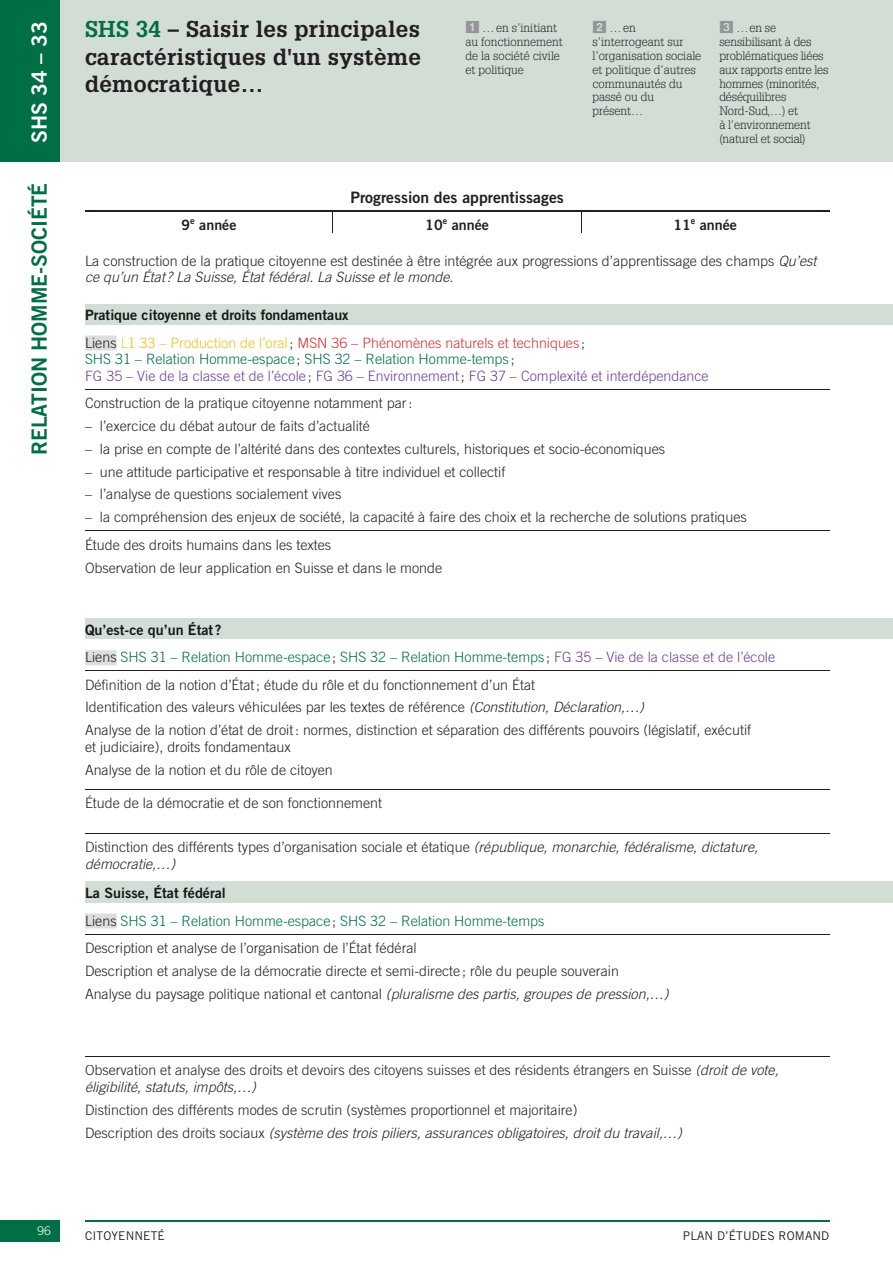
<style>
.page{position:relative;width:893px;height:1263px;background:#fff}
.page>*{position:absolute;margin:0;border:0;box-sizing:border-box;transform-origin:0 0}
.t1{font:700 22.35px/27.3px "Glypha LT Std";letter-spacing:.015em;color:#231f20;text-align:justify}
.t2{font:21px "Trade Gothic LT Std Bd 2";color:#006f45}
.t3{font:21px "Trade Gothic LT Std Bd 2";color:#fff}
.t4{font:15.75px "Trade Gothic LT Std Bd 2";color:#231f20}
.t5{font:300 14.25px/23px "Trade Gothic LT Std";color:#231f20}
.t6{font:300 14.25px/16.5px "Trade Gothic LT Std";color:#6c3f99}
.t7{font:14.25px "Trade Gothic LT Std Bd 2";color:#141716}
.t8{font:14.25px "Trade Gothic LT Std Bd 2";color:#231f20}
.t9{font:300 12px/13.8px "Glypha LT Std";color:#231f20}
.t10{font:12px "Trade Gothic LT Std";letter-spacing:.01em;color:#231f20}
.t11{font:300 12px "Trade Gothic LT Std";color:#fff}
.s1{color:#006f45}
.s2{font-family:"PER pastilles";font-weight:400;font-size:14.25px;color:#939598}
.s3{font-style:italic}
.s4{color:#231f20}
.s5{color:#e8c31d}
.s6{color:#da2f32}
.s7{color:#006f46}
.s8{color:#6c3f99}
</style>
<div class="page">
<hr style="left:85px;top:1220px;width:744px;height:1px;background:#006f45">
<div style="left:0;top:1220px;width:59px;height:22px;background:#006f45"></div>
<div style="left:59px;top:0;width:834px;height:162px;background:#d1ddd5"></div>
<div style="left:0;top:0;width:59px;height:162px;background:#006f45"></div>
<svg style="left:85px;top:304px;width:808px;height:599px"></svg>
<hr style="left:829px;top:389px;width:64px;height:1px;background:#fff">
<hr style="left:829px;top:531px;width:64px;height:1px;background:#fff">
<hr style="left:829px;top:670px;width:64px;height:1px;background:#fff">
<hr style="left:829px;top:789px;width:64px;height:1px;background:#fff">
<hr style="left:829px;top:833px;width:64px;height:1px;background:#fff">
<div style="left:85px;top:325px;width:248px;height:7px;background:#fff"></div>
<div style="left:333px;top:325px;width:248px;height:7px;background:#fff"></div>
<div style="left:581px;top:325px;width:248px;height:7px;background:#fff"></div>
<div style="left:829px;top:325px;width:64px;height:7px;background:#fff"></div>
<hr style="left:85px;top:389px;width:744px;height:1px;background:#231f20">
<hr style="left:85px;top:531px;width:744px;height:1px;background:#231f20">
<div style="left:85px;top:610px;width:248px;height:8px;background:#fff"></div>
<div style="left:333px;top:610px;width:248px;height:8px;background:#fff"></div>
<div style="left:581px;top:610px;width:248px;height:8px;background:#fff"></div>
<div style="left:829px;top:610px;width:64px;height:8px;background:#fff"></div>
<div style="left:85px;top:640px;width:248px;height:7px;background:#fff"></div>
<div style="left:333px;top:640px;width:248px;height:7px;background:#fff"></div>
<div style="left:581px;top:640px;width:248px;height:7px;background:#fff"></div>
<div style="left:829px;top:640px;width:64px;height:7px;background:#fff"></div>
<hr style="left:85px;top:670px;width:744px;height:1px;background:#231f20">
<hr style="left:85px;top:789px;width:744px;height:1px;background:#231f20">
<hr style="left:85px;top:833px;width:744px;height:1px;background:#231f20">
<div style="left:85px;top:873px;width:248px;height:8px;background:#fff"></div>
<div style="left:333px;top:873px;width:248px;height:8px;background:#fff"></div>
<div style="left:581px;top:873px;width:248px;height:8px;background:#fff"></div>
<div style="left:829px;top:873px;width:64px;height:8px;background:#fff"></div>
<hr style="left:85px;top:934px;width:744px;height:1px;background:#231f20">
<hr style="left:85px;top:1056px;width:744px;height:1px;background:#231f20">
<hr style="left:85px;top:211px;width:496px;height:1px;background:#231f20">
<hr style="left:581px;top:211px;width:248px;height:1px;background:#231f20">
<div style="left:85px;top:310px;width:264px;height:13px;background:#d1ddd5"></div>
<svg style="left:85px;top:336px;width:32px;height:15px"></svg>
<div style="left:86px;top:337px;width:30px;height:11px;background:#dcdddf"></div>
<div style="left:85px;top:622px;width:136px;height:16px;background:#d1ddd5"></div>
<svg style="left:85px;top:650px;width:32px;height:15px"></svg>
<div style="left:86px;top:652px;width:30px;height:10px;background:#dcdddf"></div>
<div style="left:85px;top:885px;width:141px;height:15px;background:#d1ddd5"></div>
<svg style="left:85px;top:913px;width:32px;height:15px"></svg>
<div style="left:86px;top:915px;width:30px;height:10px;background:#dcdddf"></div>
<svg style="left:581px;top:212px;width:1px;height:21px"></svg>
<h2 class="t3" style="left:32px;top:143px;width:123px;rotate:-90deg">SHS 34 – 33</h2>
<h1 class="t1" style="left:85px;top:18px;width:337px"><span class="s1">SHS 34</span> – Saisir les principales caractéristiques d'un système démocratique…</h1>
<p class="t9" style="left:592px;top:22px;width:110px"><span class="s2">2</span> … en s’interrogeant sur l’organisation sociale et politique d’autres communautés du passé ou du présent…</p>
<p class="t9" style="left:719px;top:22px;width:111px"><span class="s2">3</span> … en se sensibilisant à des problématiques liées aux rapports entre les hommes (minorités, déséquilibres<br>Nord-Sud,…) et<br>à l’environnement (naturel et social)</p>
<p class="t9" style="left:466px;top:22px;width:99px"><span class="s2">1</span> … en s’initiant au fonctionnement de la société civile et politique</p>
<h2 class="t2" style="left:32px;top:455px;width:274px;rotate:-90deg">RELATION HOMME-SOCIÉTÉ</h2>
<p class="t4" style="left:350px;top:191px;width:215px">Progression des apprentissages</p>
<p class="t8" style="left:182px;top:220px;width:56px">9<sup>e</sup> année</p>
<p class="t8" style="left:425px;top:220px;width:65px">10<sup>e</sup> année</p>
<p class="t8" style="left:673px;top:220px;width:65px">11<sup>e</sup> année</p>
<p class="t5" style="left:85px;top:254px;width:733px;line-height:16.5px">La construction de la pratique citoyenne est destinée à être intégrée aux progressions d’apprentissage des champs <span class="s3">Qu’est ce qu’un État ? La Suisse, État fédéral. La Suisse et le monde.</span></p>
<p class="t7" style="left:85px;top:310px;width:265px">Pratique citoyenne et droits fondamentaux</p>
<p class="t6" style="left:85px;top:335px;width:625px"><span class="s4">Liens</span> <span class="s5">L1 33 – Production de l’oral</span><span class="s4">;</span> <span class="s6">MSN 36 – Phénomènes naturels et techniques</span> <span class="s4">;<br></span><span class="s7">SHS 31 – Relation Homme-espace</span> <span class="s4">;</span> <span class="s7">SHS 32 – Relation Homme-temps</span> <span class="s4">;<br></span>FG 35 – Vie de la classe et de l’école <span class="s4">;</span> FG 36 – Environnement <span class="s4">;</span> FG 37 – Complexité et interdépendance</p>
<p class="t5" style="left:85px;top:393px;width:329px">Construction de la pratique citoyenne notamment par :</p>
<p class="t5" style="left:85px;top:415px;width:286px">– l’exercice du débat autour de faits d’actualité</p>
<p class="t5" style="left:85px;top:438px;width:582px">– la prise en compte de l’altérité dans des contextes culturels, historiques et socio-économiques</p>
<p class="t5" style="left:85px;top:461px;width:422px">– une attitude participative et responsable à titre individuel et collectif</p>
<p class="t5" style="left:85px;top:484px;width:258px">– l’analyse de questions socialement vives</p>
<p class="t5" style="left:85px;top:505px;width:663px;line-height:27.3px">– la compréhension des enjeux de société, la capacité à faire des choix et la recherche de solutions pratiques<br>Étude des droits humains dans les textes</p>
<p class="t5" style="left:85px;top:557px;width:359px">Observation de leur application en Suisse et dans le monde</p>
<p class="t7" style="left:85px;top:625px;width:138px">Qu’est-ce qu’un État ?</p>
<p class="t5" style="left:85px;top:645px;width:692px;line-height:27.3px">Liens <span class="s7">SHS 31 – Relation Homme-espace</span>; <span class="s7">SHS 32 – Relation Homme-temps</span> ; <span class="s8">FG 35 – Vie de la classe et de l’école<br></span>Définition de la notion d’État ; étude du rôle et du fonctionnement d’un État</p>
<p class="t5" style="left:85px;top:697px;width:668px">Identification des valeurs véhiculées par les textes de référence <span class="s3">(Constitution, Déclaration,…)<br></span>Analyse de la notion d’état de droit : normes, distinction et séparation des différents pouvoirs (législatif, exécutif</p>
<p class="t5" style="left:85px;top:736px;width:249px">et judiciaire), droits fondamentaux<br>Analyse de la notion et du rôle de citoyen</p>
<p class="t5" style="left:85px;top:793px;width:298px">Étude de la démocratie et de son fonctionnement</p>
<p class="t5" style="left:85px;top:840px;width:674px;line-height:16.5px">Distinction des différents types d’organisation sociale et étatique <span class="s3">(république, monarchie, fédéralisme, dictature, démocratie,…)</span></p>
<p class="t7" style="left:85px;top:888px;width:142px">La Suisse, État fédéral</p>
<p class="t5" style="left:85px;top:908px;width:461px;line-height:27.3px">Liens <span class="s7">SHS 31 – Relation Homme-espace</span>; <span class="s7">SHS 32 – Relation Homme-temps<br></span>Description et analyse de l’organisation de l’État fédéral</p>
<p class="t5" style="left:85px;top:960px;width:585px">Description et analyse de la démocratie directe et semi-directe ; rôle du peuple souverain<br>Analyse du paysage politique national et cantonal <span class="s3">(pluralisme des partis, groupes de pression,…)</span></p>
<p class="t11" style="left:38px;top:1227px;width:15px">96</p>
<p class="t5" style="left:85px;top:1063px;width:695px;line-height:16.5px">Observation et analyse des droits et devoirs des citoyens suisses et des résidents étrangers en Suisse <span class="s3">(droit de vote, éligibilité, statuts, impôts,…)</span></p>
<p class="t5" style="left:85px;top:1099px;width:598px">Distinction des différents modes de scrutin (systèmes proportionnel et majoritaire)<br>Description des droits sociaux <span class="s3">(système des trois piliers, assurances obligatoires, droit du travail,…)</span></p>
<p class="t10" style="left:85px;top:1231px;width:81px">CITOYENNETÉ</p>
<p class="t10" style="left:683px;top:1231px;width:148px">PLAN D’ÉTUDES ROMAND</p>
</div>
